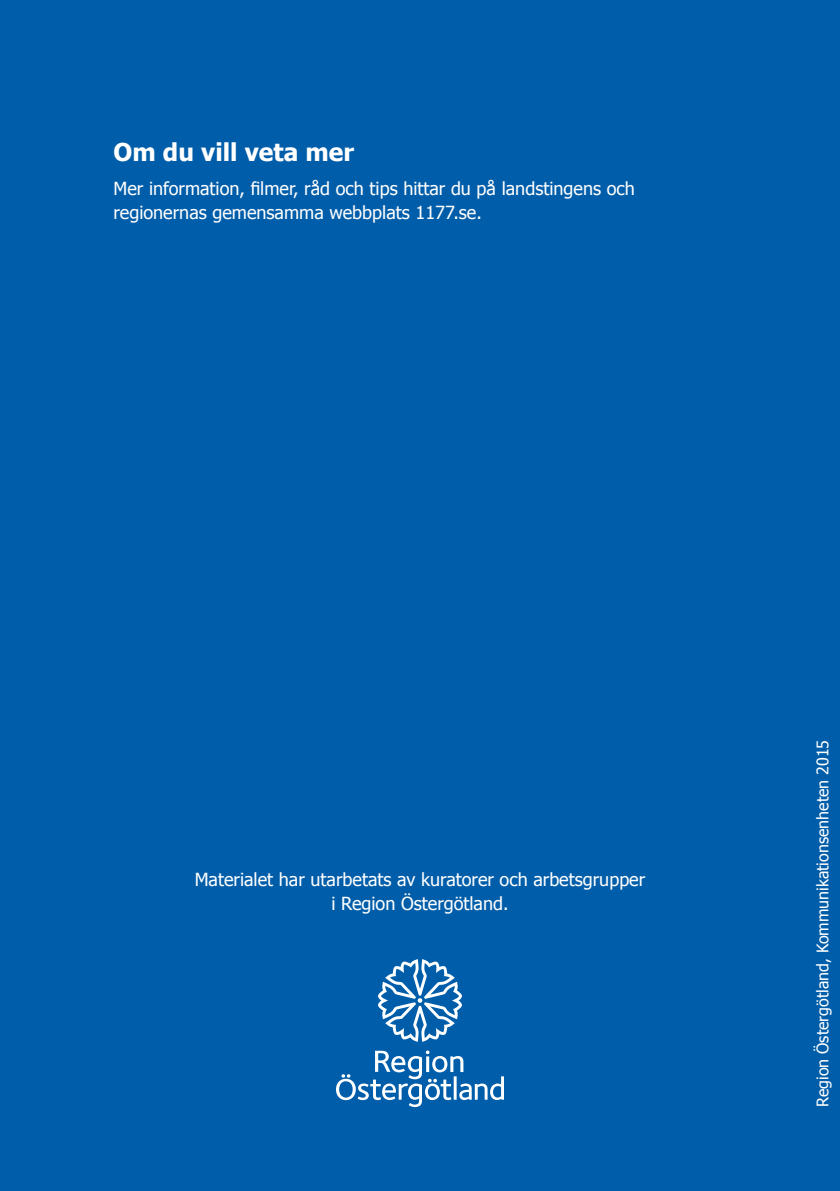
<style>
.page{position:relative;width:840px;height:1191px;background:#fff}
.page>*{position:absolute;margin:0;border:0;box-sizing:border-box;transform-origin:0 0}
.t1{font:700 24.4px "Tahoma";color:#fff}
.t2{font:18px/24px "Tahoma";color:#fff;text-align:center}
.t3{font:16px "Tahoma";color:#fff}
</style>
<div class="page">
<div style="left:0;top:0;width:839px;height:1191px;background:#005da9"></div>
<svg style="left:378px;top:959px;width:84px;height:83px"></svg>
<svg style="left:336px;top:1050px;width:167px;height:57px"></svg>
<h1 class="t1" style="left:113px;top:134px;width:242px">Om du vill veta mer</h1>
<p class="t2" style="left:113px;top:176px;width:522px;text-align:left">Mer information, filmer, råd och tips hittar du på landstingens och regionernas gemensamma webbplats 1177.se.</p>
<p class="t2" style="left:194px;top:866px;width:452px">Materialet har utarbetats av kuratorer och arbetsgrupper i Region Östergötland.</p>
<p class="t3" style="left:811px;top:1107px;width:369px;rotate:-90deg">Region Östergötland, Kommunikationsenheten 2015</p>
</div>
